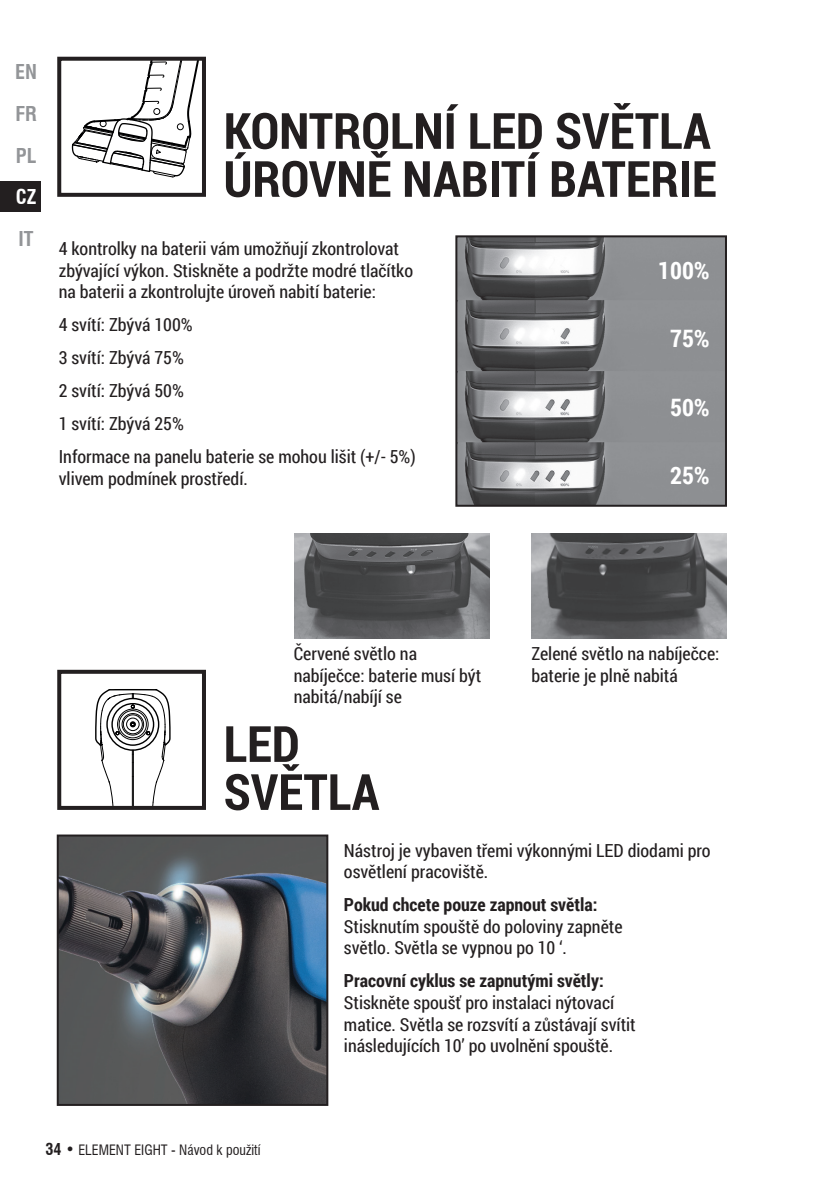
<style>
.page{position:relative;width:840px;height:1191px;background:#fff}
.page>*{position:absolute;margin:0;border:0;box-sizing:border-box;transform-origin:0 0}
.t1{font:700 50px/48px "Roboto Condensed";color:#231f20}
.t2{font:700 24px "Roboto Condensed";color:#fff}
.t3{font:700 condensed 20px/41.6px "Swiss 721 BT";color:#939598;text-align:justify}
.t4{font:700 condensed 20px "Swiss 721 BT";color:#fff}
.t5{font:18px/21.6px "Roboto Condensed";color:#231f20}
.t6{font:700 18px "Roboto Condensed";color:#231f20}
.t7{font:condensed 14px "Swiss 721 BT";color:#231f20}
.s1{font-weight:700;font-size:16px}
</style>
<div class="page">
<div style="left:0;top:182px;width:41px;height:30px;background:#231f20"></div>
<svg style="left:95px;top:689px;width:76px;height:116px"></svg>
<div style="left:57px;top:670px;width:149px;height:140px;border:4px solid #231f20"></div>
<img style="left:60px;top:837px;width:265px;height:266px">
<div style="left:57px;top:834px;width:271px;height:272px;border:2px solid #231f20"></div>
<img style="left:458px;top:238px;width:265px;height:266px">
<div style="left:455px;top:235px;width:271px;height:272px;border:2px solid #231f20"></div>
<img style="left:531px;top:533px;width:195px;height:105px">
<img style="left:294px;top:533px;width:195px;height:105px">
<svg style="left:71px;top:62px;width:128px;height:116px"></svg>
<div style="left:153px;top:108px;width:7px;height:7px;border:1px solid #000001;border-radius:50%"></div>
<div style="left:100px;top:120px;width:6px;height:7px;border:1px solid #000001;border-radius:50%"></div>
<div style="left:177px;top:123px;width:6px;height:7px;border:1px solid #000001;border-radius:50%"></div>
<div style="left:57px;top:57px;width:149px;height:140px;border:4px solid #231f20"></div>
<p class="t3" style="left:15px;top:51px;width:23px">EN FR PL</p>
<p class="t4" style="left:16px;top:185px;width:22px">CZ</p>
<p class="t3" style="left:19px;top:218px;width:16px">IT</p>
<h1 class="t1" style="left:223px;top:105px;width:494px">KONTROLNÍ LED SVĚTLA<br>ÚROVNĚ NABITÍ BATERIE</h1>
<p class="t5" style="left:59px;top:237px;width:355px">4 kontrolky na baterii vám umožňují zkontrolovat zbývající výkon. Stiskněte a podržte modré tlačítko na baterii a zkontrolujte úroveň nabití baterie:</p>
<p class="t5" style="left:59px;top:308px;width:358px;line-height:33px">4 svítí: Zbývá 100%<br>3 svítí: Zbývá 75%<br>2 svítí: Zbývá 50%<br>1 svítí: Zbývá 25%<br>Informace na panelu baterie se mohou lišit (+/- 5%)</p>
<p class="t5" style="left:59px;top:467px;width:190px">vlivem podmínek prostředí.</p>
<h2 class="t2" style="left:657px;top:254px;width:53px">100%</h2>
<h2 class="t2" style="left:669px;top:322px;width:41px">75%</h2>
<h2 class="t2" style="left:669px;top:390px;width:41px">50%</h2>
<h2 class="t2" style="left:669px;top:459px;width:41px">25%</h2>
<p class="t5" style="left:293px;top:642px;width:189px">Červené světlo na nabíječce: baterie musí být nabitá/nabíjí se</p>
<h1 class="t1" style="left:223px;top:718px;width:157px">LED<br>SVĚTLA</h1>
<p class="t5" style="left:531px;top:642px;width:189px">Zelené světlo na nabíječce: baterie je plně nabitá</p>
<p class="t7" style="left:45px;top:1141px;width:216px"><span class="s1">34 •</span> ELEMENT EIGHT - Návod k použití</p>
<p class="t5" style="left:344px;top:839px;width:368px">Nástroj je vybaven třemi výkonnými LED diodami pro osvětlení pracoviště.</p>
<p class="t6" style="left:344px;top:892px;width:255px">Pokud chcete pouze zapnout světla:</p>
<p class="t5" style="left:344px;top:915px;width:280px">Stisknutím spouště do poloviny zapněte světlo. Světla se vypnou po 10 ‘.</p>
<p class="t6" style="left:344px;top:968px;width:261px">Pracovní cyklus se zapnutými světly:</p>
<p class="t5" style="left:344px;top:991px;width:293px">Stiskněte spoušť pro instalaci nýtovací matice. Světla se rozsvítí a zůstávají svítit inásledujících 10’ po uvolnění spouště.</p>
</div>
